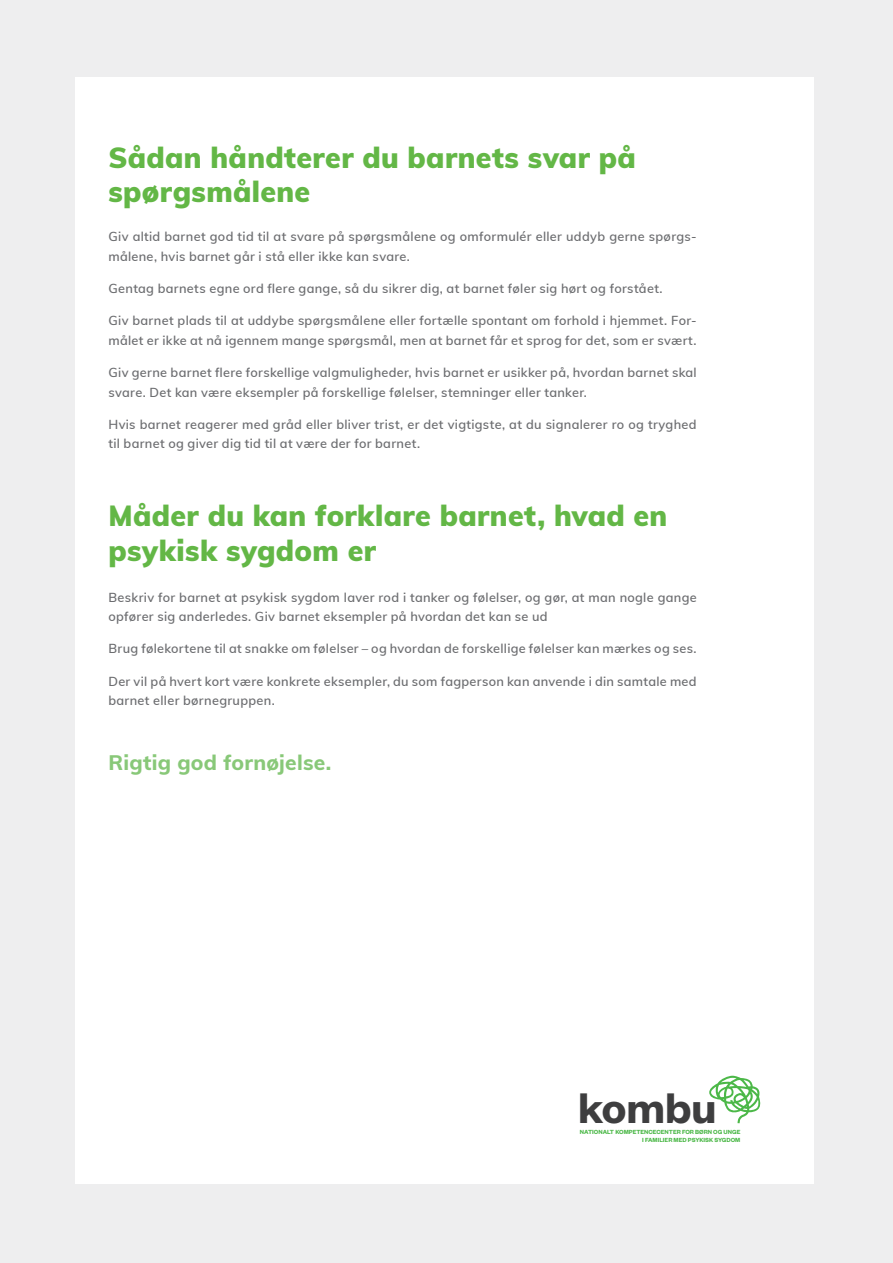
<style>
.page{position:relative;width:893px;height:1263px;background:#eeeeef}
.page>*{position:absolute;margin:0;border:0;box-sizing:border-box;transform-origin:0 0}
.t1{font:600 46.95px "Founders Grotesk";color:#3e3e3f}
.Overskrift{font:900 28.5px/34.5px "Muli";letter-spacing:.01em;color:#63b746}
.Brød{font:800 21px "Muli";letter-spacing:.01em;color:#88c878}
.Brød-2{font:600 12.75px/19.5px "Muli";letter-spacing:.025em;color:#6c6d70}
.t2{font:600 6.6px/7.8px "Founders Grotesk";color:#4cb848;text-align:right}
</style>
<div class="page">
<div style="left:75px;top:78px;width:738px;height:1106px;background:#fff"></div>
<svg style="left:709px;top:1076px;width:51px;height:47px"></svg>
<p class="Overskrift" style="left:108px;top:139px;width:529px">Sådan håndterer du barnets svar på spørgsmålene</p>
<p class="Brød-2" style="left:108px;top:226px;width:590px">Giv altid barnet god tid til at svare på spørgsmålene og omformulér eller uddyb gerne spørgs&shy;målene, hvis barnet går i stå eller ikke kan svare.</p>
<p class="Brød-2" style="left:108px;top:278px;width:556px">Gentag barnets egne ord flere gange, så du sikrer dig, at barnet føler sig hørt og forstået.</p>
<p class="Brød-2" style="left:108px;top:310px;width:590px">Giv barnet plads til at uddybe spørgsmålene eller fortælle spontant om forhold i hjemmet. For&shy;målet er ikke at nå igennem mange spørgsmål, men at barnet får et sprog for det, som er svært.</p>
<p class="Brød-2" style="left:108px;top:362px;width:590px">Giv gerne barnet flere forskellige valgmuligheder, hvis barnet er usikker på, hvordan barnet skal svare. Det kan være eksempler på forskellige følelser, stemninger eller tanker.</p>
<p class="Brød-2" style="left:108px;top:414px;width:590px">Hvis barnet reagerer med gråd eller bliver trist, er det vigtigste, at du signalerer ro og tryghed til barnet og giver dig tid til at være der for barnet.</p>
<p class="Overskrift" style="left:108px;top:498px;width:560px">Måder du kan forklare barnet, hvad en psykisk sygdom er</p>
<p class="Brød-2" style="left:108px;top:587px;width:590px">Beskriv for barnet at psykisk sygdom laver rod i tanker og følelser, og gør, at man nogle gange opfører sig anderledes. Giv barnet eksempler på hvordan det kan se ud</p>
<p class="Brød-2" style="left:108px;top:638px;width:590px">Brug følekortene til at snakke om følelser – og hvordan de forskellige følelser kan mærkes og ses.</p>
<p class="Brød-2" style="left:108px;top:671px;width:590px">Der vil på hvert kort være konkrete eksempler, du som fagperson kan anvende i din samtale med barnet eller børnegruppen.</p>
<p class="Brød" style="left:108px;top:747px;width:224px">Rigtig god fornøjelse.</p>
<p class="t1" style="left:578px;top:1078px;width:140px">kombu</p>
<p class="t2" style="left:580px;top:1128px;width:162px">NATIONALT KOMPETENCECENTER FOR BØRN OG UNGE<br>I FAMILIER MED PSYKISK SYGDOM</p>
</div>
